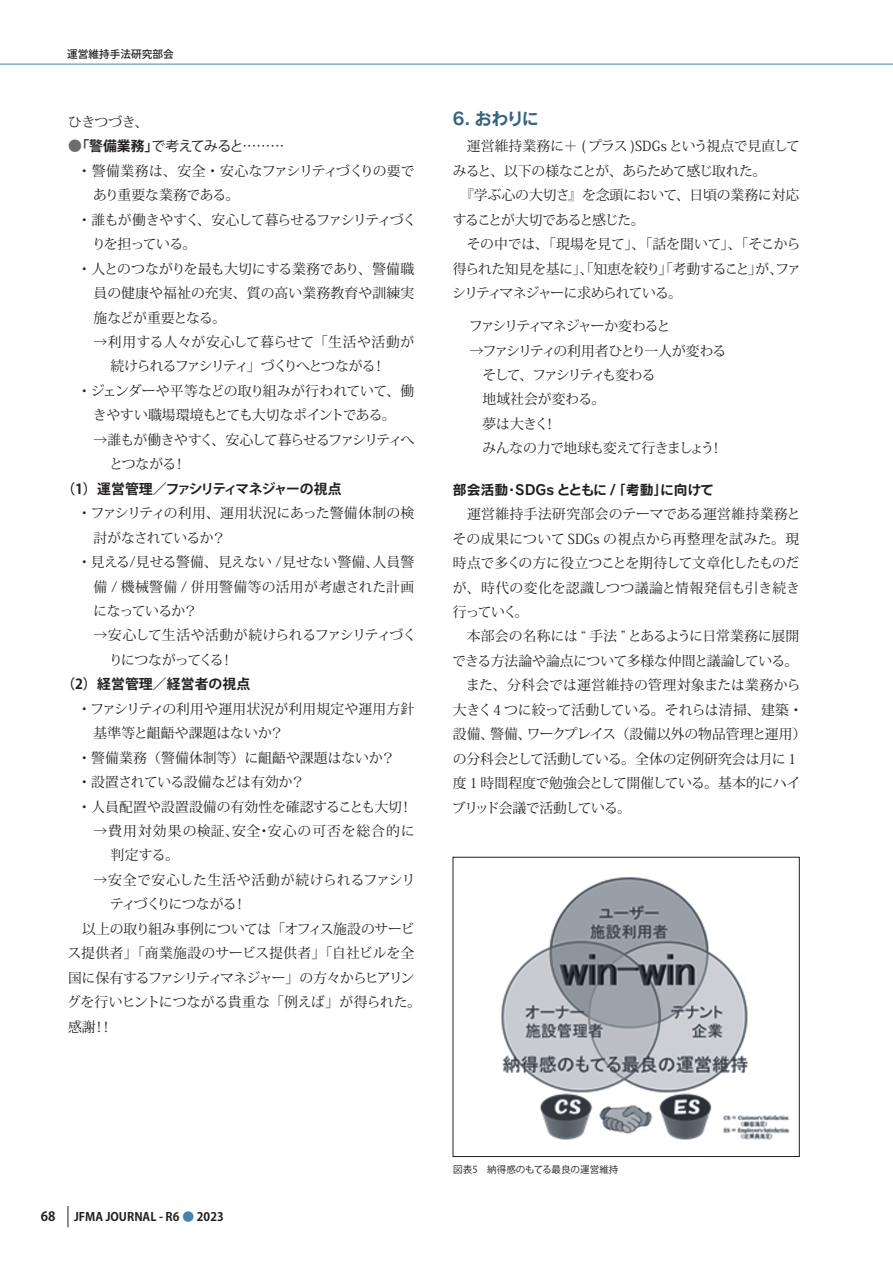
<style>
.page{position:relative;width:893px;height:1263px;background:#fff}
.page>*{position:absolute;margin:0;border:0;box-sizing:border-box;transform-origin:0 0}
.t1{font:16.95px "Rodin Pro B";color:#356381}
.t2{font:13.8px/24.5px "Koz Min Pro";letter-spacing:-.01em;color:#231f20}
.t3{font:13.8px/24.5px "Koz Min Pro";letter-spacing:-.03em;color:#231f20}
.t4{font:13.8px "Koz Min Pro";letter-spacing:.01em;color:#231f20}
.t5{font:13.8px/24.5px "Koz Min Pro";letter-spacing:-.07em;color:#231f20}
.t6{font:13.8px/24.5px "Koz Min Pro";letter-spacing:-.045em;color:#231f20}
.t7{font:13.8px "Koz Min Pro";letter-spacing:.015em;color:#231f20}
.t8{font:13.8px "Koz Min Pro";letter-spacing:-.1em;color:#231f20}
.t9{font:13.8px "Koz Min Pro";letter-spacing:-.06em;color:#231f20}
.t10{font:13.8px/24.5px "Koz Min Pro";letter-spacing:-.08em;color:#231f20}
.t11{font:13.8px/24.5px "Koz Min Pro";letter-spacing:.07em;color:#231f20}
.t12{font:13.8px "Koz Min Pro";letter-spacing:-.085em;color:#231f20}
.t13{font:13.8px "Koz Min Pro";letter-spacing:.02em;color:#231f20}
.t14{font:13.8px "Koz Min Pro";letter-spacing:.025em;color:#231f20}
.t15{font:13.8px "Koz Min Pro";letter-spacing:.035em;color:#231f20}
.t16{font:700 13.8px "Koz Go Pro";letter-spacing:-.075em;color:#231f20}
.t17{font:13.8px "Rodin Pro B";color:#231f20}
.t18{font:13.8px "Koz Go Pro";letter-spacing:-.045em;color:#231f20}
.t19{font:13.8px "Koz Min Pro";letter-spacing:-.035em;color:#231f20}
.t20{font:700 13.8px "Koz Go Pro";color:#231f20}
.t21{font:13.8px "Koz Min Pro";letter-spacing:-.05em;color:#231f20}
.t22{font:700 12.75px "Koz Go Pro";color:#231f20}
.t23{font:700 11.7px "Koz Go Pro";color:#231f20}
.t24{font:500 10.65px "Koz Go Pro";color:#231f20}
.t25{font:9.6px "Koz Go Pro";color:#231f20}
.s1{font-weight:700;color:#6c6d70}
.s2{font-weight:700}
.s3{color:#4883a9}
</style>
<div class="page">
<hr style="left:0;top:64px;width:893px;height:1px;background:#4883a9">
<svg style="left:68px;top:1206px;width:1px;height:21px"></svg>
<img style="left:501px;top:877px;width:289px;height:263px">
<div style="left:453px;top:857px;width:346px;height:300px;border:1px solid #231f20"></div>
<p class="t24" style="left:67px;top:48px;width:108px">運営維持手法研究部会</p>
<p class="t2" style="left:68px;top:109px;width:82px">ひきつづき、</p>
<p class="t18" style="left:68px;top:137px;width:218px"><span class="s1">●</span><span class="s2">「警備業務」</span>で考えてみると………</p>
<p class="t3" style="left:77px;top:158px;width:339px">・警備業務は、安全・安心なファシリティづくりの要で</p>
<p class="t3" style="left:93px;top:183px;width:148px">あり重要な業務である。</p>
<p class="t9" style="left:77px;top:210px;width:341px">・誰もが働きやすく、安心して暮らせるファシリティづく</p>
<p class="t21" style="left:92px;top:234px;width:106px">りを担っている。</p>
<p class="t2" style="left:77px;top:256px;width:338px">・人とのつながりを最も大切にする業務であり、警備職</p>
<p class="t4" style="left:94px;top:283px;width:322px">員の健康や福祉の充実、質の高い業務教育や訓練実</p>
<p class="t6" style="left:94px;top:305px;width:134px">施などが重要となる。</p>
<p class="t7" style="left:94px;top:332px;width:322px">→利用する人々が安心して暮らせて「生活や活動が</p>
<p class="t8" style="left:111px;top:357px;width:276px">続けられるファシリティ」づくりへとつながる！</p>
<p class="t2" style="left:77px;top:378px;width:338px">・ジェンダーや平等などの取り組みが行われていて、働</p>
<p class="t3" style="left:93px;top:403px;width:304px">きやすい職場環境もとても大切なポイントである。</p>
<p class="t10" style="left:109px;top:427px;width:307px;text-indent:-15px">→誰もが働きやすく、安心して暮らせるファシリティへとつながる！</p>
<p class="t16" style="left:61px;top:480px;width:282px">（1）運営管理／ファシリティマネジャーの視点</p>
<p class="t13" style="left:77px;top:503px;width:338px">・ファシリティの利用、運用状況にあった警備体制の検</p>
<p class="t6" style="left:94px;top:525px;width:133px">討がなされているか？</p>
<p class="t2" style="left:77px;top:549px;width:338px">・見える/見せる警備、見えない /見せない警備、人員警</p>
<p class="t14" style="left:94px;top:577px;width:322px">備 / 機械警備 / 併用警備等の活用が考慮された計画</p>
<p class="t6" style="left:93px;top:598px;width:105px">になっているか？</p>
<p class="t6" style="left:109px;top:623px;width:309px;text-indent:-15px">→安心して生活や活動が続けられるファシリティづくりにつながってくる！</p>
<p class="t20" style="left:61px;top:675px;width:190px">（2）経営管理／経営者の視点</p>
<p class="t7" style="left:77px;top:699px;width:338px">・ファシリティの利用や運用状況が利用規定や運用方針</p>
<p class="t4" style="left:94px;top:723px;width:192px">基準等と齟齬や課題はないか？</p>
<p class="t4" style="left:77px;top:748px;width:319px">・警備業務（警備体制等）に齟齬や課題はないか？</p>
<p class="t19" style="left:77px;top:772px;width:229px">・設置されている設備などは有効か？</p>
<p class="t4" style="left:77px;top:797px;width:337px">・人員配置や設置設備の有効性を確認することも大切！</p>
<p class="t11" style="left:111px;top:818px;width:306px;text-indent:-17px">→費用対効果の検証、安全・安心の可否を総合的に判定する。</p>
<p class="t15" style="left:94px;top:870px;width:324px">→安全で安心した生活や活動が続けられるファシリ</p>
<p class="t9" style="left:110px;top:894px;width:138px">ティづくりにつながる！</p>
<p class="t2" style="left:68px;top:916px;width:348px">　以上の取り組み事例については「オフィス施設のサービ</p>
<p class="t2" style="left:67px;top:940px;width:348px">ス提供者」「商業施設のサービス提供者」「自社ビルを全</p>
<p class="t12" style="left:68px;top:968px;width:348px">国に保有するファシリティマネジャー」の方々からヒアリン</p>
<p class="t2" style="left:67px;top:989px;width:356px">グを行いヒントにつながる貴重な「例えば」が得られた。</p>
<p class="t2" style="left:68px;top:1014px;width:46px">感謝！！</p>
<p class="t1" style="left:453px;top:108px;width:87px">6. おわりに</p>
<p class="t3" style="left:452px;top:134px;width:350px">　運営維持業務に＋ ( プラス )SDGs という視点で見直してみると、以下の様なことが、あらためて感じ取れた。<br>　『学ぶ心の大切さ』を念頭において、日頃の業務に対応することが大切であると感じた。<br>　その中では、「現場を見て」、「話を聞いて」、「そこから得られた知見を基に」、「知恵を絞り」「考動すること」が、ファシリティマネジャーに求められている。</p>
<p class="t8" style="left:469px;top:316px;width:203px">ファシリティマネジャーか変わると</p>
<p class="t5" style="left:482px;top:338px;width:246px;text-indent:-12px">→ファシリティの利用者ひとり一人が変わるそして、ファシリティも変わる<br>地域社会が変わる。<br>夢は大きく！<br>みんなの力で地球も変えて行きましょう！</p>
<p class="t17" style="left:453px;top:480px;width:263px">部会活動・SDGs とともに / 「考動」に向けて</p>
<p class="t2" style="left:452px;top:501px;width:356px">　運営維持手法研究部会のテーマである運営維持業務とその成果について SDGs の視点から再整理を試みた。現時点で多くの方に役立つことを期待して文章化したものだが、時代の変化を認識しつつ議論と情報発信も引き続き行っていく。<br>　本部会の名称には “ 手法 ” とあるように日常業務に展開できる方法論や論点について多様な仲間と議論している。　また、分科会では運営維持の管理対象または業務から大きく４つに絞って活動している。それらは清掃、建築・設備、警備、ワークプレイス（設備以外の物品管理と運用）の分科会として活動している。全体の定例研究会は月に１度１時間程度で勉強会として開催している。基本的にハイブリッド会議で活動している。</p>
<p class="t22" style="left:41px;top:1208px;width:16px">68</p>
<p class="t23" style="left:74px;top:1209px;width:151px">JFMA JOURNAL - R6 <span class="s3">●</span> 2023</p>
<p class="t25" style="left:453px;top:1163px;width:167px">図表5　納得感のもてる最良の運営維持</p>
</div>
